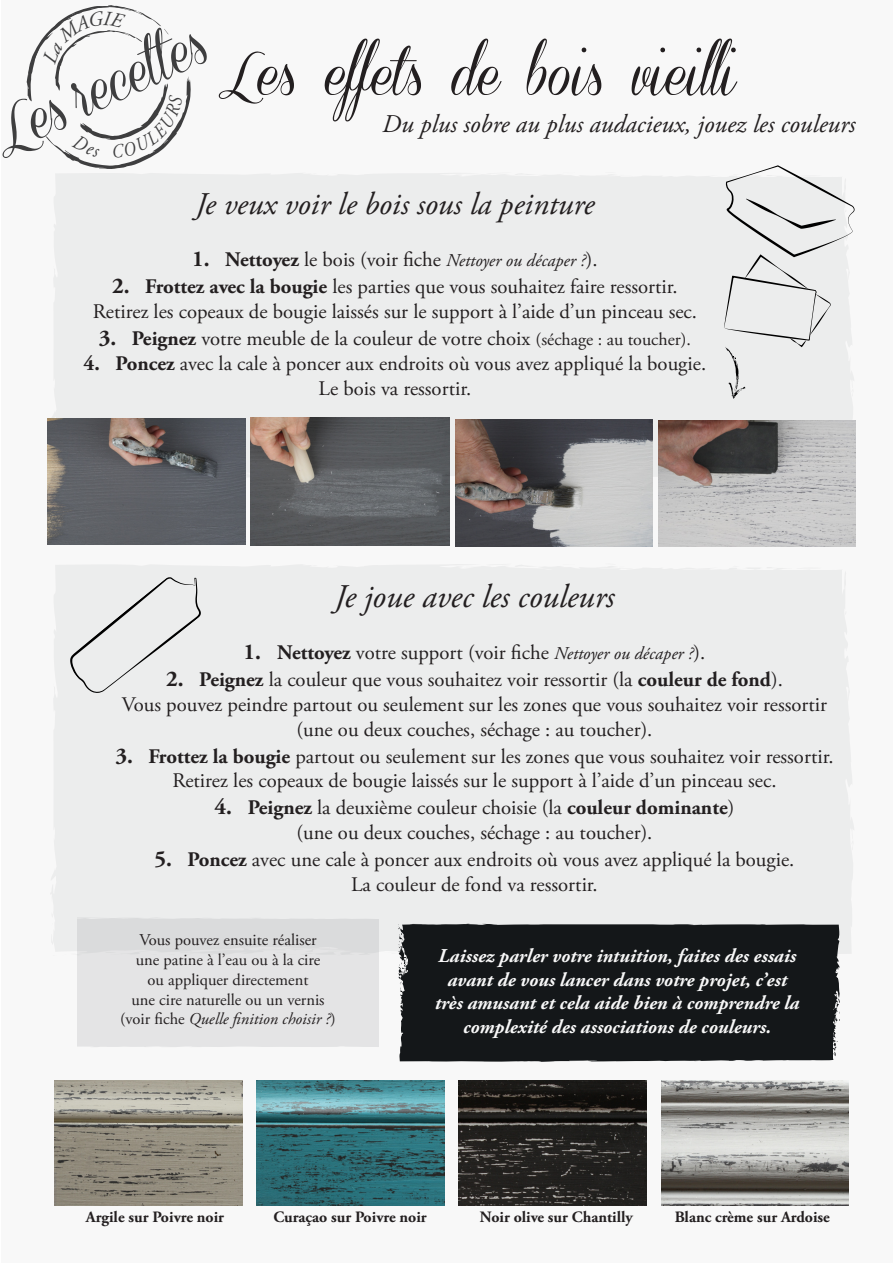
<style>
.page{position:relative;width:893px;height:1263px;background:#fff}
.page>*{position:absolute;margin:0;border:0;box-sizing:border-box;transform-origin:0 0}
.t1{font:55.2px "Coneria Script Demo";color:#3e3e3f;scale:.95 1}
.t2{font:54.15px "Coneria Script Demo";color:#231f20}
.t3{font:italic 33px "Adobe Garamond Pro";color:#231f20}
.t4{font:italic 31.5px "Adobe Garamond Pro";color:#231f20}
.t5{font:italic 25.5px "Adobe Garamond Pro";color:#231f20}
.t6{font:20.7px/24.9px "Adobe Garamond Pro";color:#231f20;text-align:center}
.t7{font:italic 700 19.5px/23.4px "Adobe Garamond Pro";color:#f8f8f8;text-align:center}
.t8{font:16.5px "Adobe Garamond Pro";color:#231f20}
.t9{font:italic 16.5px "Adobe Garamond Pro";color:#231f20}
.t10{font:700 15.75px "Adobe Garamond Pro";color:#231f20}
.s1{font-weight:700;font-size:22.5px}
.s2{font-weight:700}
.s3{font-style:italic;font-size:18px}
.s4{font-size:18px}
.s5{font-weight:700;font-size:21px}
.s6{font-style:normal}
</style>
<div class="page">
<div style="left:1px;top:0;width:892px;height:1263px;background:#f8f8f8"></div>
<div style="left:51px;top:564px;width:803px;height:390px;background:#eceded"></div>
<svg style="left:732px;top:566px;width:90px;height:7px"></svg>
<svg style="left:645px;top:572px;width:13px;height:2px"></svg>
<svg style="left:562px;top:564px;width:63px;height:11px"></svg>
<svg style="left:483px;top:564px;width:64px;height:12px"></svg>
<svg style="left:306px;top:564px;width:14px;height:2px"></svg>
<svg style="left:322px;top:575px;width:29px;height:2px"></svg>
<div style="left:399px;top:924px;width:441px;height:138px;background:#141719"></div>
<svg style="left:829px;top:1041px;width:9px;height:19px"></svg>
<svg style="left:826px;top:998px;width:14px;height:30px"></svg>
<svg style="left:826px;top:968px;width:4px;height:14px"></svg>
<svg style="left:822px;top:927px;width:4px;height:7px"></svg>
<div style="left:52px;top:173px;width:801px;height:306px;background:#eceded"></div>
<svg style="left:645px;top:179px;width:13px;height:1px"></svg>
<svg style="left:562px;top:173px;width:63px;height:9px"></svg>
<svg style="left:483px;top:173px;width:64px;height:9px"></svg>
<svg style="left:306px;top:173px;width:14px;height:1px"></svg>
<svg style="left:322px;top:181px;width:29px;height:2px"></svg>
<svg style="left:71px;top:182px;width:8px;height:3px"></svg>
<img style="left:48px;top:418px;width:198px;height:126px">
<img style="left:455px;top:420px;width:197px;height:126px">
<img style="left:658px;top:420px;width:197px;height:126px">
<img style="left:251px;top:418px;width:198px;height:127px">
<div style="left:64px;top:564px;width:155px;height:137px;background:#eceded"></div>
<svg style="left:51px;top:911px;width:397px;height:139px"></svg>
<img style="left:54px;top:1080px;width:188px;height:126px">
<img style="left:661px;top:1080px;width:188px;height:126px">
<img style="left:256px;top:1080px;width:189px;height:126px">
<img style="left:459px;top:1080px;width:188px;height:126px">
<svg style="left:724px;top:165px;width:131px;height:235px"></svg>
<svg style="left:26px;top:5px;width:165px;height:164px"></svg>
<p class="t1" style="left:59px;top:73px;width:154px;rotate:-25deg">recettes</p>
<p class="t2" style="left:217px;top:44px;width:520px">Les effets de bois vieilli</p>
<p class="t5" style="left:382px;top:109px;width:475px">Du plus sobre au plus audacieux, jouez les couleurs</p>
<p class="t4" style="left:195px;top:185px;width:401px">Je veux voir le bois sous la peinture</p>
<p class="t6" style="left:192px;top:248px;width:407px"><span class="s1">1.</span> <span class="s2">Nettoyez</span> le bois (voir fiche <span class="s3">Nettoyer ou décaper ?</span>).</p>
<p class="t6" style="left:112px;top:275px;width:567px"><span class="s1">2.</span> <span class="s2">Frottez avec la bougie</span> les parties que vous souhaitez faire ressortir.</p>
<p class="t6" style="left:93px;top:300px;width:606px">Retirez les copeaux de bougie laissés sur le support à l’aide d’un pinceau sec.</p>
<p class="t6" style="left:99px;top:327px;width:594px"><span class="s1">3.</span> <span class="s2">Peignez</span> votre meuble de la couleur de votre choix <span class="s4">(séchage : au toucher).</span></p>
<p class="t6" style="left:84px;top:352px;width:624px"><span class="s5">4.</span> <span class="s2">Poncez</span> avec la cale à poncer aux endroits où vous avez appliqué la bougie.</p>
<p class="t6" style="left:319px;top:377px;width:154px">Le bois va ressortir.</p>
<p class="t3" style="left:334px;top:577px;width:282px">Je joue avec les couleurs</p>
<p class="t6" style="left:244px;top:641px;width:463px"><span class="s1">1.</span> <span class="s2">Nettoyez</span> votre support (voir fiche <span class="s3">Nettoyer ou décaper ?</span>).</p>
<p class="t6" style="left:166px;top:668px;width:618px"><span class="s1">2.</span> <span class="s2">Peignez</span> la couleur que vous souhaitez voir ressortir (la <span class="s2">couleur de fond</span>).</p>
<p class="t6" style="left:122px;top:692px;width:707px">Vous pouvez peindre partout ou seulement sur les zones que vous souhaitez voir ressortir</p>
<p class="t6" style="left:296px;top:717px;width:357px">(une ou deux couches, séchage : au toucher).</p>
<p class="t6" style="left:115px;top:744px;width:720px"><span class="s1">3.</span> <span class="s2">Frottez la bougie</span> partout ou seulement sur les zones que vous souhaitez voir ressortir.<br>Retirez les copeaux de bougie laissés sur le support à l’aide d’un pinceau sec.</p>
<p class="t6" style="left:215px;top:796px;width:521px"><span class="s1">4.</span> <span class="s2">Peignez</span> la deuxième couleur choisie (la <span class="s2">couleur dominante</span>)</p>
<p class="t6" style="left:296px;top:821px;width:357px">(une ou deux couches, séchage : au toucher).</p>
<p class="t6" style="left:154px;top:848px;width:641px"><span class="s1">5.</span> <span class="s2">Poncez</span> avec une cale à poncer aux endroits où vous avez appliqué la bougie.</p>
<p class="t6" style="left:351px;top:873px;width:248px">La couleur de fond va ressortir.</p>
<p class="t8" style="left:139px;top:930px;width:179px">Vous pouvez ensuite réaliser</p>
<p class="t8" style="left:136px;top:950px;width:186px">une patine à l’eau ou à la cire</p>
<p class="t8" style="left:147px;top:970px;width:163px">ou appliquer directement</p>
<p class="t8" style="left:131px;top:989px;width:195px">une cire naturelle ou un vernis</p>
<p class="t9" style="left:120px;top:1009px;width:217px"><span class="s6">(voir fiche</span> Quelle finition choisir ?<span class="s6">)</span></p>
<p class="t7" style="left:435px;top:945px;width:366px">Laissez parler votre intuition, faites des essais avant de vous lancer dans votre projet, c’est très amusant et cela aide bien à comprendre la complexité des associations de couleurs.</p>
<p class="t10" style="left:86px;top:1208px;width:140px">Argile sur Poivre noir</p>
<p class="t10" style="left:273px;top:1208px;width:155px">Curaçao sur Poivre noir</p>
<p class="t10" style="left:480px;top:1208px;width:155px">Noir olive sur Chantilly</p>
<p class="t10" style="left:675px;top:1208px;width:157px">Blanc crème sur Ardoise</p>
</div>
